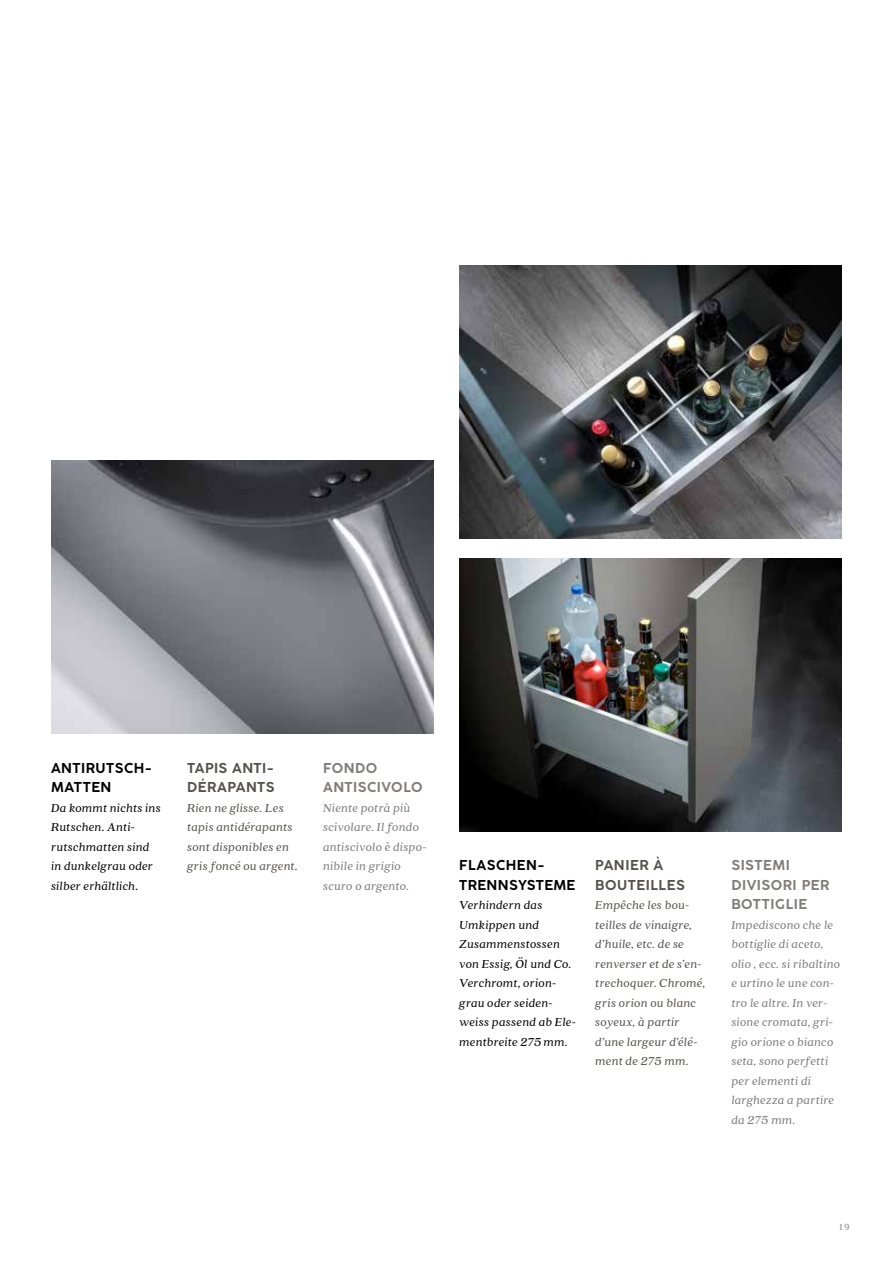
<style>
.page{position:relative;width:893px;height:1263px;background:#fff}
.page>*{position:absolute;margin:0;border:0;box-sizing:border-box;transform-origin:0 0}
.t1{font:700 13.5px/19.5px "Coco Gothic";letter-spacing:.04em;color:#7f7c7a}
.t2{font:700 13.5px/19.5px "Coco Gothic";letter-spacing:.035em;color:#000}
.t3{font:700 13.5px/19.5px "Coco Gothic";letter-spacing:.04em;color:#55524e}
.t4{font:italic 12.75px/19.5px "Quincy CF Text";letter-spacing:.025em;color:#7f7c7a}
.t5{font:italic 12.75px/19.5px "Quincy CF Text";letter-spacing:.025em;color:#55524e}
.t6{font:italic 12.75px/19.5px "Quincy CF Text";letter-spacing:.025em;color:#000}
.t7{font:700 9.75px "Quincy CF";color:#949290}
</style>
<div class="page">
<img style="left:459px;top:558px;width:383px;height:273px">
<img style="left:459px;top:266px;width:383px;height:273px">
<img style="left:51px;top:461px;width:383px;height:273px">
<p class="t2" style="left:51px;top:758px;width:102px">ANTIRUTSCH-<br>MATTEN</p>
<p class="t6" style="left:51px;top:798px;width:111px">Da kommt nichts ins<br>Rutschen. Anti&shy;rutschmatten sind in dunkelgrau oder silber erhältlich.</p>
<p class="t3" style="left:187px;top:758px;width:89px">TAPIS ANTI-<br>DÉRAPANTS</p>
<p class="t5" style="left:187px;top:798px;width:112px">Rien ne glisse. Les tapis antidérapants sont disponibles en gris foncé ou argent.</p>
<p class="t1" style="left:323px;top:758px;width:101px">FONDO<br>ANTISCIVOLO</p>
<p class="t4" style="left:323px;top:798px;width:105px">Niente potrà più scivolare. Il fondo antiscivolo è dispo&shy;nibile in grigio scuro o argento.</p>
<p class="t2" style="left:459px;top:855px;width:118px">FLASCHEN-<br>TRENNSYSTEME</p>
<p class="t6" style="left:459px;top:896px;width:118px">Verhindern das<br>Umkippen und<br>Zusammenstossen von Essig, Öl und Co.<br>Verchromt, orion&shy;grau oder seiden&shy;weiss passend ab Ele&shy;mentbreite 275 mm.</p>
<p class="t3" style="left:595px;top:855px;width:91px">PANIER À<br>BOUTEILLES</p>
<p class="t5" style="left:595px;top:896px;width:111px">Empêche les bou&shy;teilles de vinaigre, d’huile, etc. de se renverser et de s’en&shy;trechoquer. Chromé, gris orion ou blanc soyeux, à partir d’une largeur d’élé&shy;ment de 275 mm.</p>
<p class="t1" style="left:731px;top:855px;width:99px">SISTEMI<br>DIVISORI PER<br>BOTTIGLIE</p>
<p class="t4" style="left:731px;top:915px;width:110px">Impediscono che le bottiglie di aceto, olio , ecc. si ribaltino e urtino le une con&shy;tro le altre. In ver&shy;sione cromata, gri&shy;gio orione o bianco seta, sono perfetti per elementi di larghezza a partire da 275 mm.</p>
<p class="t7" style="left:839px;top:1221px;width:12px">19</p>
</div>
